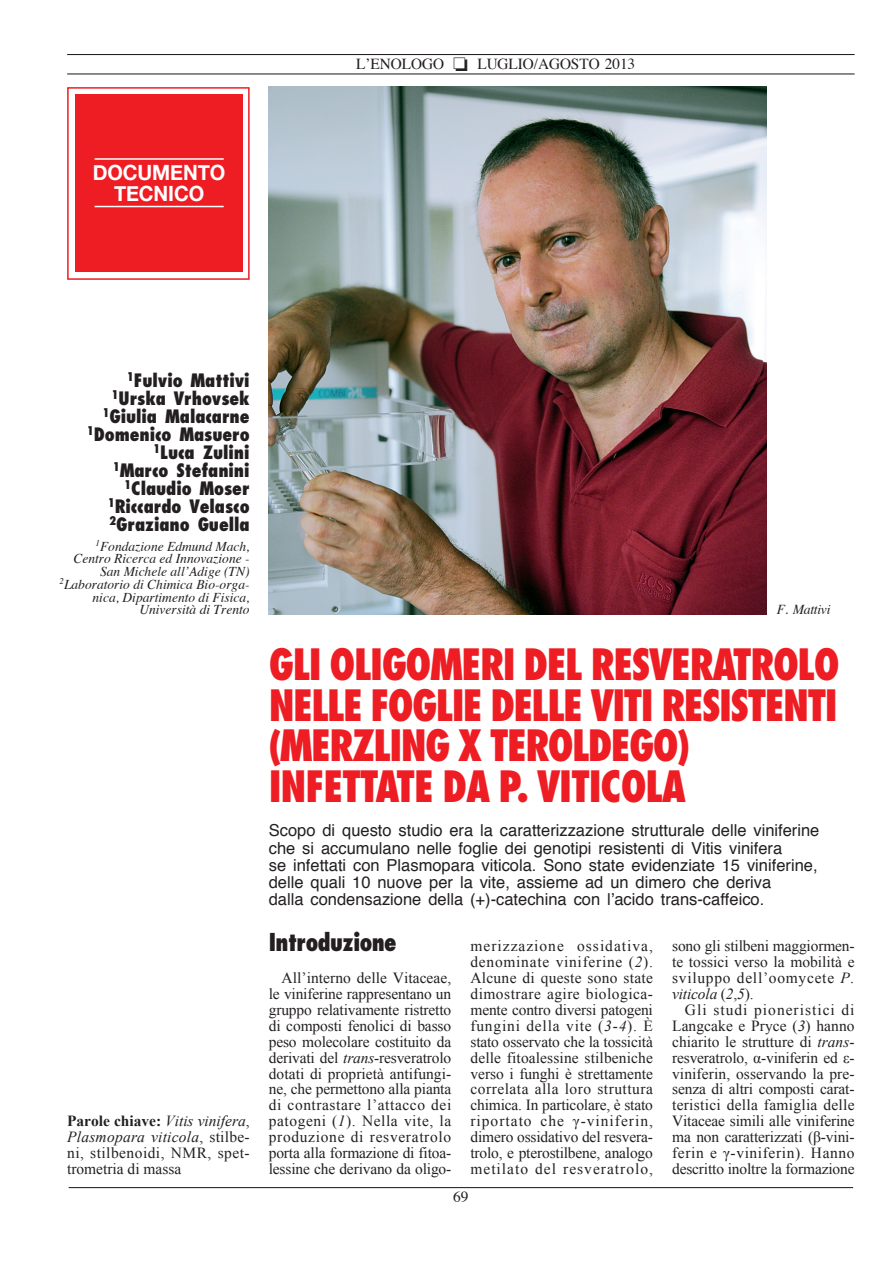
<style>
.page{position:relative;width:893px;height:1263px;background:#fff}
.page>*{position:absolute;margin:0;border:0;box-sizing:border-box;transform-origin:0 0}
.t1{font:800 condensed 42px/40.5px "Futura";letter-spacing:-.04em;color:#ee1d23;scale:.95 1}
.t2{font:800 condensed 24px "Futura";letter-spacing:-.025em;color:#231f20;scale:.95 1}
.t3{font:700 21px/21px "Helvetica Neue";letter-spacing:-.005em;color:#fff;text-align:center;scale:.95 1}
.t4{font:800 condensed 18px/18px "Futura";letter-spacing:-.005em;color:#231f20;text-align:right}
.t5{font:16.5px/17.2px "Helvetica";color:#231f20}
.t6{font:15.45px/16px "Times New Roman";color:#231f20;text-align:justify}
.t7{font:15.3px "Times";letter-spacing:-.005em;color:#231f20}
.t8{font:italic 13.65px "Times";letter-spacing:-.02em;color:#231f20}
.t9{font:italic 13.5px/12.8px "Times";color:#231f20;text-align:right}
.s1{font-weight:700}
.s2{font-style:italic}
</style>
<div class="page">
<hr style="left:69px;top:1187px;width:784px;height:1px;background:#231f20">
<hr style="left:67px;top:54px;width:788px;height:1px;background:#231f20">
<hr style="left:67px;top:73px;width:788px;height:1px;background:#231f20">
<img style="left:269px;top:86px;width:498px;height:529px">
<div style="left:67px;top:87px;width:183px;height:193px;border:2px solid #ee1d23"></div>
<div style="left:75px;top:94px;width:168px;height:178px;background:#ee1d23"></div>
<hr style="left:95px;top:158px;width:129px;height:2px;background:#fff">
<hr style="left:95px;top:206px;width:129px;height:1px;background:#fff">
<h3 class="t3" style="left:93px;top:162px;width:141px">DOCUMENTO<br>TECNICO</h3>
<p class="t7" style="left:356px;top:58px;width:280px">L’ENOLOGO ❏ LUGLIO/AGOSTO 2013</p>
<p class="t4" style="left:87px;top:373px;width:164px"><sup>1</sup>Fulvio Mattivi<br><sup>1</sup>Urska Vrhovsek<br><sup>1</sup>Giulia Malacarne<br><sup>1</sup>Domenico Masuero<br><sup>1</sup>Luca Zulini<br><sup>1</sup>Marco Stefanini<br><sup>1</sup>Claudio Moser<br><sup>1</sup>Riccardo Velasco<br><sup>2</sup>Graziano Guella</p>
<p class="t9" style="left:60px;top:541px;width:191px"><sup>1</sup>Fondazione Edmund Mach,<br>Centro Ricerca ed Innovazione -<br>San Michele all’Adige (TN)<br><sup>2</sup>Laboratorio di Chimica Bio-orga&shy;nica, Dipartimento di Fisica,<br>Università di Trento</p>
<p class="t6" style="left:67px;top:1113px;width:184px"><span class="s1">Parole chiave:</span> <span class="s2">Vitis vinifera</span>, <span class="s2">Plasmopara viticola</span>, stilbe&shy;ni, stilbenoidi, NMR, spet&shy;trometria di massa</p>
<p class="t8" style="left:777px;top:604px;width:55px">F. Mattivi</p>
<h1 class="t1" style="left:269px;top:648px;width:602px">GLI OLIGOMERI DEL RESVERATROLO<br>NELLE FOGLIE DELLE VITI RESISTENTI (MERZLING X TEROLDEGO)<br>INFETTATE DA P. VITICOLA</h1>
<p class="t5" style="left:269px;top:823px;width:552px">Scopo di questo studio era la caratterizzazione strutturale delle viniferine che si accumulano nelle foglie dei genotipi resistenti di Vitis vinifera<br>se infettati con Plasmopara viticola. Sono state evidenziate 15 viniferine, delle quali 10 nuove per la vite, assieme ad un dimero che deriva<br>dalla condensazione della (+)-catechina con l’acido trans-caffeico.</p>
<h2 class="t2" style="left:269px;top:932px;width:136px">Introduzione</h2>
<p class="t6" style="left:269px;top:969px;width:184px;text-indent:13px">All’interno delle Vitaceae, le viniferine rappresentano un gruppo relativamente ristretto di composti fenolici di basso peso molecolare costituito da derivati del <span class="s2">trans</span>-resveratrolo dotati di proprietà antifungi&shy;ne, che permettono alla pianta di contrastare l’attacco dei patogeni (<span class="s2">1</span>). Nella vite, la produzione di resveratrolo porta alla formazione di fitoa&shy;lessine che derivano da oligo-</p>
<p class="t6" style="left:470px;top:937px;width:184px">merizzazione ossidativa, denominate viniferine (<span class="s2">2</span>).<br>Alcune di queste sono state dimostrare agire biologica&shy;mente contro diversi patogeni fungini della vite (<span class="s2">3</span>-<span class="s2">4</span>). È stato osservato che la tossicità delle fitoalessine stilbeniche verso i funghi è strettamente correlata alla loro struttura chimica. In particolare, è stato riportato che γ-viniferin, dimero ossidativo del resvera&shy;trolo, e pterostilbene, analogo metilato del resveratrolo,</p>
<p class="t6" style="left:672px;top:937px;width:184px">sono gli stilbeni maggiormen&shy;te tossici verso la mobilità e sviluppo dell’oomycete <span class="s2">P. viticola</span> (<span class="s2">2</span>,<span class="s2">5</span>).</p>
<p class="t6" style="left:672px;top:1001px;width:184px;text-indent:13px">Gli studi pioneristici di Langcake e Pryce (<span class="s2">3</span>) hanno chiarito le strutture di <span class="s2">trans&shy;</span>resveratrolo, α-viniferin ed ε&shy;viniferin, osservando la pre&shy;senza di altri composti carat&shy;teristici della famiglia delle Vitaceae simili alle viniferine ma non caratterizzati (β-vini&shy;ferin e γ-viniferin). Hanno descritto inoltre la formazione</p>
<p class="t7" style="left:453px;top:1191px;width:17px">69</p>
</div>
